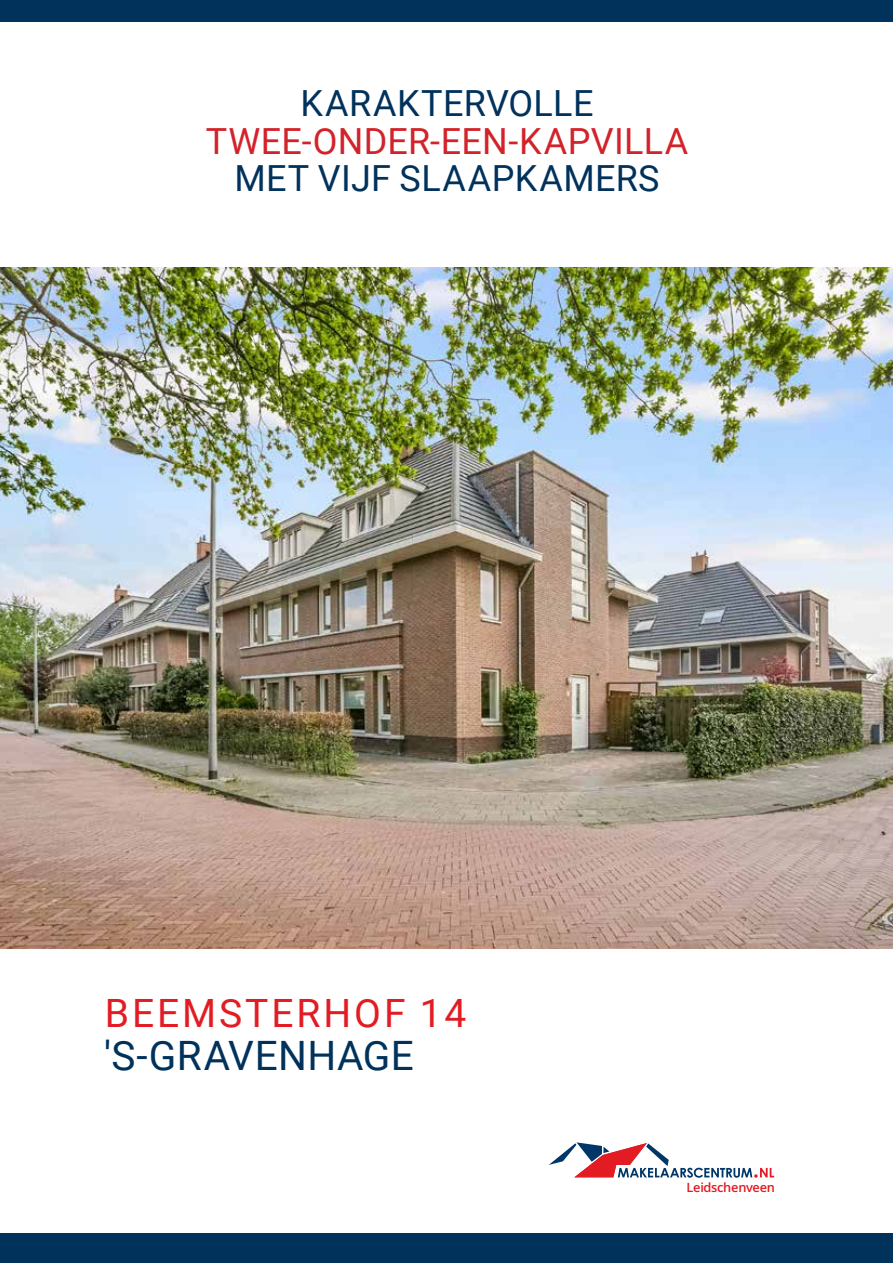
<style>
.page{position:relative;width:893px;height:1263px;background:#fff}
.page>*{position:absolute;margin:0;border:0;box-sizing:border-box;transform-origin:0 0}
.t1{font:40.5px "Roboto";letter-spacing:.01em;color:#01325c}
.t2{font:39px "Roboto";letter-spacing:.075em;color:#e31b23}
.t3{font:36px "Roboto";letter-spacing:.01em;color:#01325c}
.t4{font:36px "Roboto";letter-spacing:.01em;color:#d2232a}
.t5{font:600 12.75px "Open Sans";letter-spacing:-.025em;color:#e31b23}
</style>
<div class="page">
<img style="left:0;top:268px;width:893px;height:680px">
<div style="left:0;top:1233px;width:893px;height:30px;background:#01325c"></div>
<div style="left:0;top:0;width:893px;height:22px;background:#01325c"></div>
<svg style="left:549px;top:1142px;width:225px;height:36px"></svg>
<p class="t3" style="left:300px;top:78px;width:294px">KARAKTERVOLLE</p>
<p class="t4" style="left:206px;top:116px;width:484px">TWEE-ONDER-EEN-KAPVILLA</p>
<p class="t3" style="left:234px;top:153px;width:427px">MET VIJF SLAAPKAMERS</p>
<p class="t2" style="left:105px;top:985px;width:363px">BEEMSTERHOF 14</p>
<p class="t1" style="left:104px;top:1027px;width:311px">'S-GRAVENHAGE</p>
<p class="t5" style="left:687px;top:1178px;width:90px">Leidschenveen</p>
</div>
